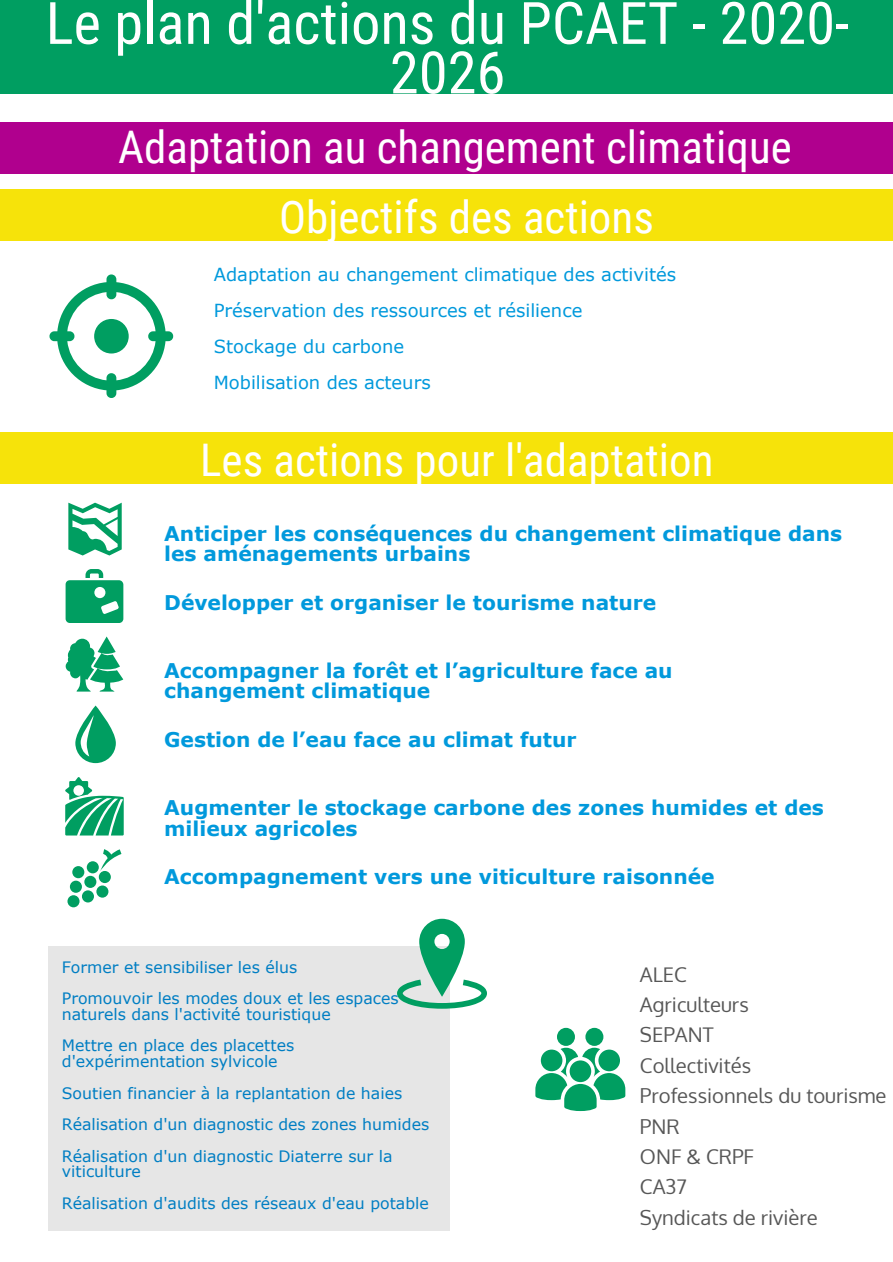
<style>
.page{position:relative;width:893px;height:1262px;background:#fff}
.page>*{position:absolute;margin:0;border:0;box-sizing:border-box;transform-origin:0 0}
.t1{font:58.5px/49.5px "Roboto Condensed";color:#fff;text-align:center}
.t2{font:45px "Roboto Condensed";color:#fff}
.t3{font:700 20.25px/20.2px "Verdana";color:#0199dc}
.t4{font:20.25px/30.3px "Oxygen";color:#575757}
.t5{font:18px/36px "Verdana";color:#0199dc}
.t6{font:15.75px/31.5px "Verdana";color:#007ec3}
</style>
<div class="page">
<div style="left:0;top:0;width:892px;height:93px;background:#009e61"></div>
<div style="left:0;top:123px;width:892px;height:51px;background:#b0008e"></div>
<div style="left:48px;top:945px;width:402px;height:285px;background:#e6e6e6"></div>
<svg style="left:49px;top:274px;width:124px;height:124px"></svg>
<div style="left:0;top:189px;width:892px;height:52px;background:#f6e30a"></div>
<div style="left:0;top:432px;width:892px;height:51px;background:#f6e30a"></div>
<svg style="left:535px;top:1027px;width:90px;height:84px"></svg>
<svg style="left:397px;top:918px;width:90px;height:90px"></svg>
<svg style="left:68px;top:502px;width:54px;height:53px"></svg>
<svg style="left:66px;top:569px;width:57px;height:54px"></svg>
<svg style="left:65px;top:777px;width:59px;height:58px"></svg>
<svg style="left:75px;top:705px;width:41px;height:58px"></svg>
<svg style="left:67px;top:849px;width:54px;height:58px"></svg>
<svg style="left:66px;top:636px;width:57px;height:55px"></svg>
<h1 class="t1" style="left:46px;top:-4px;width:805px">Le plan d'actions du PCAET - 2020-<br>2026</h1>
<h2 class="t2" style="left:118px;top:115px;width:675px">Adaptation au changement climatique</h2>
<h2 class="t2" style="left:279px;top:185px;width:376px">Objectifs des actions</h2>
<p class="t5" style="left:214px;top:256px;width:464px">Adaptation au changement climatique des activités Préservation des ressources et résilience<br>Stockage du carbone<br>Mobilisation des acteurs</p>
<h2 class="t2" style="left:200px;top:428px;width:514px">Les actions pour l'adaptation</h2>
<p class="t3" style="left:164px;top:523px;width:679px">Anticiper les conséquences du changement climatique dans les aménagements urbains</p>
<p class="t3" style="left:164px;top:591px;width:493px">Développer et organiser le tourisme nature</p>
<p class="t3" style="left:164px;top:660px;width:510px">Accompagner la forêt et l’agriculture face au changement climatique</p>
<p class="t3" style="left:164px;top:728px;width:414px">Gestion de l’eau face au climat futur</p>
<p class="t3" style="left:164px;top:797px;width:661px">Augmenter le stockage carbone des zones humides et des milieux agricoles</p>
<p class="t3" style="left:164px;top:866px;width:552px">Accompagnement vers une viticulture raisonnée</p>
<p class="t6" style="left:62px;top:951px;width:338px">Former et sensibiliser les élus<br>Promouvoir les modes doux et les espaces</p>
<p class="t6" style="left:62px;top:998px;width:270px">naturels dans l'activité touristique<br>Mettre en place des placettes</p>
<p class="t6" style="left:62px;top:1045px;width:369px">d'expérimentation sylvicole<br>Soutien financier à la replantation de haies Réalisation d'un diagnostic des zones humides Réalisation d'un diagnostic Diaterre sur la</p>
<p class="t6" style="left:62px;top:1155px;width:368px">viticulture<br>Réalisation d'audits des réseaux d'eau potable</p>
<p class="t4" style="left:640px;top:959px;width:248px">ALEC<br>Agriculteurs<br>SEPANT<br>Collectivités<br>Professionnels du tourisme<br>PNR<br>ONF &amp; CRPF<br>CA37<br>Syndicats de rivière</p>
</div>
